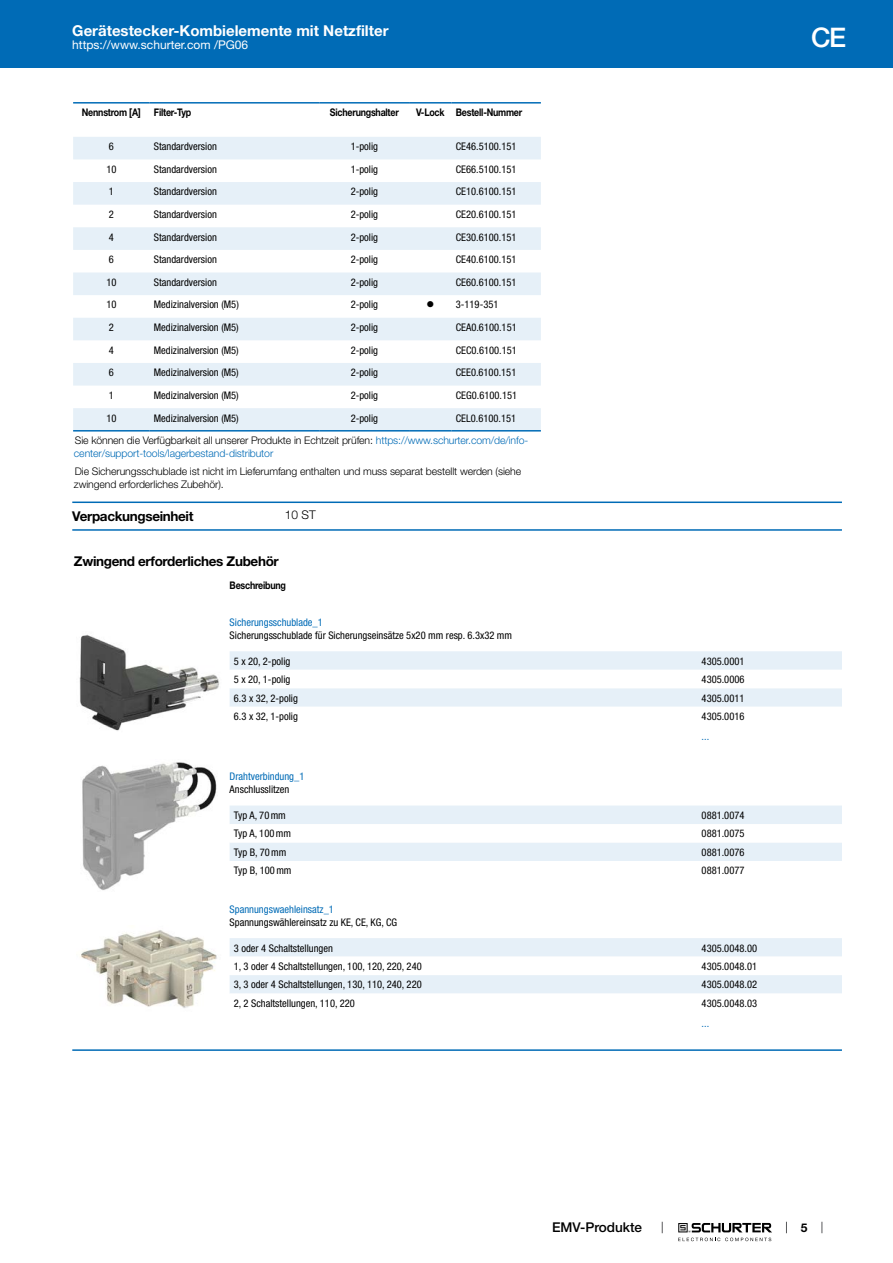
<style>
.page{position:relative;width:893px;height:1263px;background:#fff}
.page>*{position:absolute;margin:0;border:0;box-sizing:border-box;transform-origin:0 0}
.t1{font:500 27px "Helvetica Neue LT";color:#fff}
.t2{font:700 15px "Helvetica Neue LT";color:#fff}
.t3{font:700 13.5px "Helvetica Neue LT";letter-spacing:-.025em;color:#000}
.t4{font:500 13.5px "Helvetica Neue LT";color:#000}
.t5{font:12px "Helvetica Neue LT";color:#fff}
.t6{font:300 12px "Helvetica Neue LT";color:#000}
.t7{font:700 12px "Helvetica Neue LT";color:#000}
.t8{font:condensed 10.5px "Helvetica Neue LT";color:#000}
.t9{font:300 10.5px/22.6px "Helvetica Neue LT";letter-spacing:-.01em;color:#000}
.t10{font:700 10.5px "Helvetica Neue LT";letter-spacing:-.025em;color:#000;scale:.85 1}
.t11{font:condensed 10.5px "Helvetica Neue LT";color:#006bb6}
.t12{font:300 10.5px "Helvetica Neue LT";letter-spacing:-.01em;color:#006bb6}
.s1{font-weight:400;font-stretch:condensed}
.s2{color:#006bb6}
</style>
<div class="page">
<svg style="left:678px;top:1223px;width:94px;height:18px"></svg>
<div style="left:0;top:0;width:893px;height:68px;background:#006bb6"></div>
<svg style="left:73px;top:137px;width:468px;height:293px;fill:#e6f0f8"></svg>
<hr style="left:73px;top:102px;width:77px;height:2px;background:#006bb6">
<hr style="left:150px;top:102px;width:170px;height:2px;background:#006bb6">
<hr style="left:320px;top:102px;width:89px;height:2px;background:#006bb6">
<hr style="left:409px;top:102px;width:43px;height:2px;background:#006bb6">
<hr style="left:452px;top:102px;width:89px;height:2px;background:#006bb6">
<hr style="left:73px;top:430px;width:77px;height:2px;background:#006bb6">
<hr style="left:150px;top:430px;width:170px;height:2px;background:#006bb6">
<hr style="left:320px;top:430px;width:89px;height:2px;background:#006bb6">
<hr style="left:409px;top:430px;width:43px;height:2px;background:#006bb6">
<hr style="left:452px;top:430px;width:89px;height:2px;background:#006bb6">
<hr style="left:72px;top:501px;width:770px;height:2px;background:#006bb6">
<hr style="left:72px;top:529px;width:770px;height:2px;background:#006bb6">
<img style="left:79px;top:634px;width:141px;height:97px">
<div style="left:230px;top:651px;width:612px;height:19px;background:#e6f0f8"></div>
<svg style="left:230px;top:688px;width:612px;height:19px;background:#e7f0f8"></svg>
<img style="left:82px;top:762px;width:135px;height:128px">
<svg style="left:230px;top:805px;width:612px;height:56px"></svg>
<img style="left:80px;top:930px;width:137px;height:78px">
<div style="left:230px;top:938px;width:612px;height:18px;background:#e6f0f8"></div>
<div style="left:230px;top:975px;width:612px;height:18px;background:#e6f0f8"></div>
<hr style="left:72px;top:1049px;width:770px;height:2px;background:#006bb6">
<h2 class="t2" style="left:72px;top:21px;width:318px">Gerätestecker-Kombielemente mit Netzfilter</h2>
<p class="t5" style="left:72px;top:38px;width:178px">https://www.schurter.com /PG06</p>
<p class="t10" style="left:82px;top:106px;width:130px">Nennstrom [A] Filter-Typ</p>
<p class="t10" style="left:330px;top:106px;width:83px">Sicherungshalter</p>
<p class="t10" style="left:416px;top:106px;width:127px">V-Lock Bestell-Nummer</p>
<p class="t8" style="left:109px;top:140px;width:7px">6</p>
<p class="t8" style="left:154px;top:140px;width:64px">Standardversion</p>
<p class="t8" style="left:351px;top:140px;width:29px">1-polig</p>
<p class="t8" style="left:456px;top:140px;width:62px">CE46.5100.151</p>
<p class="t8" style="left:106px;top:163px;width:12px">10</p>
<p class="t8" style="left:154px;top:163px;width:64px">Standardversion</p>
<p class="t8" style="left:351px;top:163px;width:29px">1-polig</p>
<p class="t8" style="left:456px;top:163px;width:62px">CE66.5100.151</p>
<p class="t8" style="left:109px;top:186px;width:7px">1</p>
<p class="t8" style="left:154px;top:186px;width:64px">Standardversion</p>
<p class="t8" style="left:351px;top:186px;width:29px">2-polig</p>
<p class="t8" style="left:456px;top:186px;width:62px">CE10.6100.151</p>
<p class="t8" style="left:109px;top:208px;width:7px">2</p>
<p class="t8" style="left:154px;top:208px;width:64px">Standardversion</p>
<p class="t8" style="left:351px;top:208px;width:29px">2-polig</p>
<p class="t8" style="left:456px;top:208px;width:62px">CE20.6100.151</p>
<p class="t8" style="left:109px;top:231px;width:7px">4</p>
<p class="t8" style="left:154px;top:231px;width:64px">Standardversion</p>
<p class="t8" style="left:351px;top:231px;width:29px">2-polig</p>
<p class="t8" style="left:456px;top:231px;width:62px">CE30.6100.151</p>
<p class="t8" style="left:109px;top:253px;width:7px">6</p>
<p class="t8" style="left:154px;top:253px;width:64px">Standardversion</p>
<p class="t8" style="left:351px;top:253px;width:29px">2-polig</p>
<p class="t8" style="left:456px;top:253px;width:62px">CE40.6100.151</p>
<p class="t8" style="left:106px;top:276px;width:12px">10</p>
<p class="t8" style="left:154px;top:276px;width:64px">Standardversion</p>
<p class="t8" style="left:351px;top:276px;width:29px">2-polig</p>
<p class="t8" style="left:456px;top:276px;width:62px">CE60.6100.151</p>
<p class="t8" style="left:106px;top:299px;width:12px">10</p>
<p class="t8" style="left:154px;top:299px;width:86px">Medizinalversion (M5)</p>
<p class="t8" style="left:351px;top:299px;width:29px">2-polig</p>
<p class="t8" style="left:426px;top:299px;width:74px">● 3-119-351</p>
<p class="t8" style="left:109px;top:321px;width:7px">2</p>
<p class="t8" style="left:154px;top:321px;width:86px">Medizinalversion (M5)</p>
<p class="t8" style="left:351px;top:321px;width:29px">2-polig</p>
<p class="t8" style="left:456px;top:321px;width:62px">CEA0.6100.151</p>
<p class="t8" style="left:109px;top:344px;width:7px">4</p>
<p class="t8" style="left:154px;top:344px;width:86px">Medizinalversion (M5)</p>
<p class="t8" style="left:351px;top:344px;width:29px">2-polig</p>
<p class="t8" style="left:456px;top:344px;width:63px">CEC0.6100.151</p>
<p class="t8" style="left:109px;top:366px;width:7px">6</p>
<p class="t8" style="left:154px;top:366px;width:86px">Medizinalversion (M5)</p>
<p class="t8" style="left:351px;top:366px;width:29px">2-polig</p>
<p class="t8" style="left:456px;top:366px;width:62px">CEE0.6100.151</p>
<p class="t8" style="left:109px;top:389px;width:7px">1</p>
<p class="t8" style="left:154px;top:389px;width:86px">Medizinalversion (M5)</p>
<p class="t8" style="left:351px;top:389px;width:29px">2-polig</p>
<p class="t8" style="left:456px;top:389px;width:63px">CEG0.6100.151</p>
<p class="t8" style="left:106px;top:412px;width:12px">10</p>
<p class="t8" style="left:154px;top:412px;width:86px">Medizinalversion (M5)</p>
<p class="t8" style="left:351px;top:412px;width:29px">2-polig</p>
<p class="t9" style="left:75px;top:406px;width:455px;text-indent:381px"><span class="s1">CEL0.6100.151<br></span>Sie können die Verfügbarkeit all unserer Produkte in Echtzeit prüfen: <span class="s2">https://www.schurter.com/de/info-</span></p>
<p class="t12" style="left:74px;top:446px;width:201px">center/support-tools/lagerbestand-distributor</p>
<p class="t9" style="left:74px;top:465px;width:449px;line-height:12.6px">Die Sicherungsschublade ist nicht im Lieferumfang enthalten und muss separat bestellt werden (siehe zwingend erforderliches Zubehör).</p>
<p class="t3" style="left:72px;top:507px;width:123px">Verpackungseinheit</p>
<p class="t6" style="left:285px;top:508px;width:32px">10 ST</p>
<p class="t3" style="left:74px;top:553px;width:206px">Zwingend erforderliches Zubehör</p>
<p class="t10" style="left:230px;top:579px;width:68px">Beschreibung</p>
<p class="t11" style="left:230px;top:616px;width:95px">Sicherungsschublade_1</p>
<p class="t8" style="left:230px;top:629px;width:284px">Sicherungsschublade für Sicherungseinsätze 5x20 mm resp. 6.3x32 mm</p>
<p class="t8" style="left:234px;top:655px;width:58px">5 x 20, 2-polig</p>
<p class="t8" style="left:702px;top:655px;width:44px">4305.0001</p>
<p class="t8" style="left:234px;top:673px;width:58px">5 x 20, 1-polig</p>
<p class="t8" style="left:702px;top:673px;width:44px">4305.0006</p>
<p class="t8" style="left:234px;top:692px;width:66px">6.3 x 32, 2-polig</p>
<p class="t8" style="left:702px;top:692px;width:44px">4305.0011</p>
<p class="t8" style="left:234px;top:710px;width:66px">6.3 x 32, 1-polig</p>
<p class="t8" style="left:702px;top:710px;width:44px">4305.0016</p>
<p class="t11" style="left:702px;top:730px;width:9px">...</p>
<p class="t11" style="left:230px;top:770px;width:76px">Drahtverbindung_1</p>
<p class="t8" style="left:230px;top:783px;width:61px">Anschlusslitzen</p>
<p class="t8" style="left:234px;top:809px;width:53px">Typ A, 70mm</p>
<p class="t8" style="left:702px;top:809px;width:44px">0881.0074</p>
<p class="t8" style="left:234px;top:828px;width:59px">Typ A, 100mm</p>
<p class="t8" style="left:702px;top:828px;width:44px">0881.0075</p>
<p class="t8" style="left:234px;top:846px;width:54px">Typ B, 70mm</p>
<p class="t8" style="left:702px;top:846px;width:44px">0881.0076</p>
<p class="t8" style="left:234px;top:864px;width:59px">Typ B, 100mm</p>
<p class="t8" style="left:702px;top:864px;width:44px">0881.0077</p>
<p class="t11" style="left:230px;top:903px;width:106px">Spannungswaehleinsatz_1</p>
<p class="t8" style="left:230px;top:916px;width:169px">Spannungswählereinsatz zu KE, CE, KG, CG</p>
<p class="t8" style="left:234px;top:942px;width:101px">3 oder 4 Schaltstellungen</p>
<p class="t8" style="left:702px;top:942px;width:57px">4305.0048.00</p>
<p class="t8" style="left:234px;top:960px;width:189px">1, 3 oder 4 Schaltstellungen, 100, 120, 220, 240</p>
<p class="t8" style="left:702px;top:960px;width:57px">4305.0048.01</p>
<p class="t8" style="left:234px;top:979px;width:189px">3, 3 oder 4 Schaltstellungen, 130, 110, 240, 220</p>
<p class="t8" style="left:702px;top:979px;width:57px">4305.0048.02</p>
<p class="t8" style="left:234px;top:997px;width:122px">2, 2 Schaltstellungen, 110, 220</p>
<p class="t8" style="left:702px;top:997px;width:57px">4305.0048.03</p>
<p class="t11" style="left:702px;top:1017px;width:9px">...</p>
<h1 class="t1" style="left:811px;top:21px;width:37px">CE</h1>
<p class="t4" style="left:552px;top:1219px;width:92px">EMV-Produkte</p>
<p class="t7" style="left:801px;top:1220px;width:8px">5</p>
</div>
